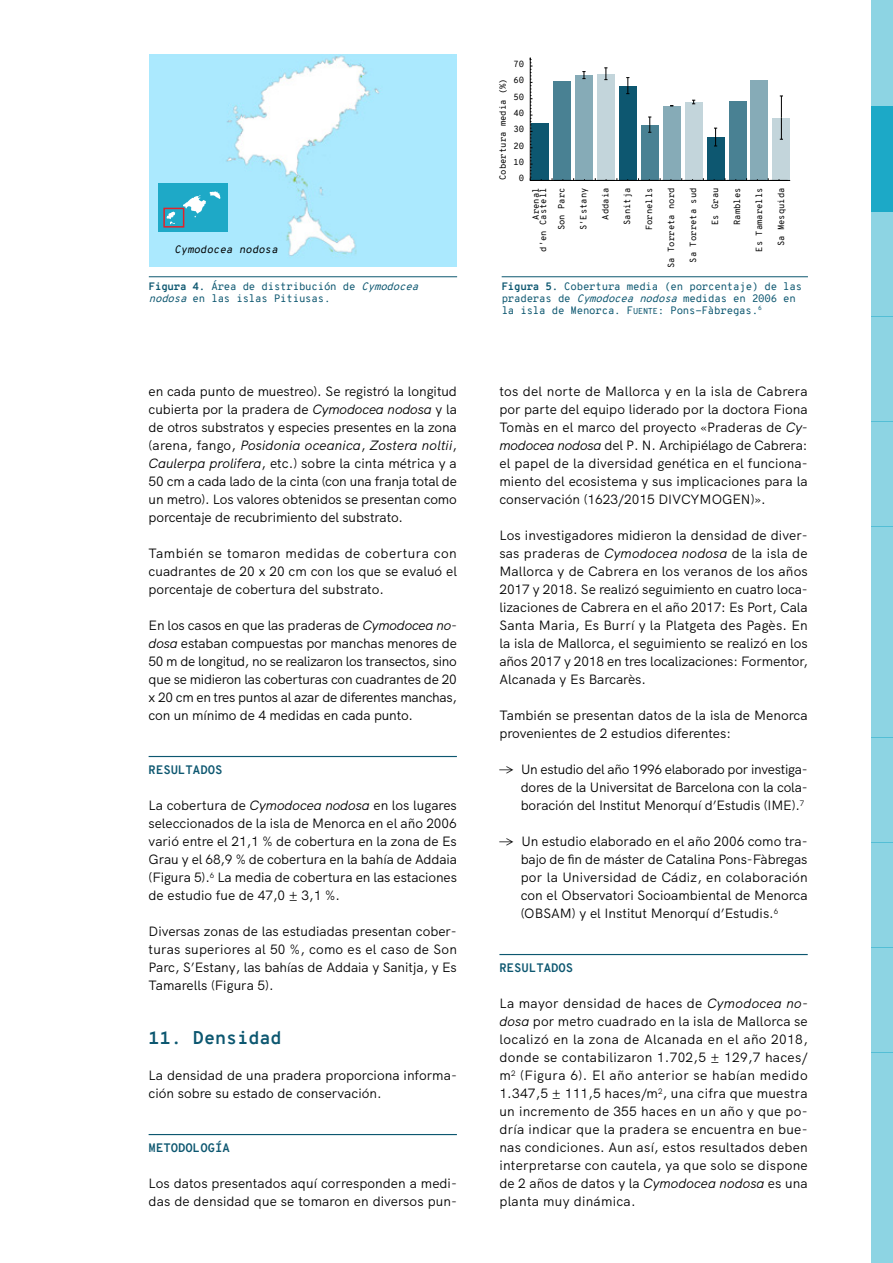
<style>
.page{position:relative;width:893px;height:1263px;background:#fff}
.page>*{position:absolute;margin:0;border:0;box-sizing:border-box;transform-origin:0 0}
.t1{font:700 18px "Overpass Mono";color:#0c5770}
.t2{font:13.5px/18px "HK Grotesk";color:#000;text-align:justify}
.t3{font:700 12px "Overpass Mono";color:#0d5770}
.t4{font:10.5px/12px "Overpass Mono";letter-spacing:-.02em;color:#0d5770}
.t5{font:italic 10.5px "Overpass Mono";color:#000}
.t6{font:8.7px/7.2px "Overpass Mono";color:#000;text-align:right}
.s1{font-weight:700}
.s2{font-style:italic}
.s3{font-family:"Overpass Mono Regular SC800"}
.s4{font-family:"Overpass Mono Regular SC800";font-size:8.4px}
</style>
<div class="page">
<div style="left:872px;top:0;width:21px;height:106px;background:#8dd4e3"></div>
<div style="left:872px;top:421px;width:21px;height:106px;background:#8dd4e3"></div>
<div style="left:872px;top:842px;width:21px;height:105px;background:#8dd4e3"></div>
<div style="left:872px;top:211px;width:21px;height:105px;background:#8dd4e3"></div>
<div style="left:872px;top:632px;width:21px;height:105px;background:#8dd4e3"></div>
<div style="left:872px;top:1053px;width:21px;height:105px;background:#8dd4e3"></div>
<div style="left:872px;top:106px;width:21px;height:105px;background:#1ca9c7"></div>
<div style="left:872px;top:527px;width:21px;height:105px;background:#8dd4e3"></div>
<div style="left:872px;top:947px;width:21px;height:106px;background:#8dd4e3"></div>
<div style="left:872px;top:316px;width:21px;height:106px;background:#8dd4e3"></div>
<div style="left:872px;top:737px;width:21px;height:105px;background:#8dd4e3"></div>
<div style="left:872px;top:1158px;width:21px;height:105px;background:#8dd4e3"></div>
<hr style="left:149px;top:756px;width:308px;height:1px;background:#0d5770">
<hr style="left:149px;top:1134px;width:308px;height:1px;background:#0d5770">
<hr style="left:499px;top:954px;width:309px;height:1px;background:#0d5770">
<hr style="left:149px;top:276px;width:308px;height:1px;background:#0d5770">
<hr style="left:502px;top:276px;width:306px;height:1px;background:#0d5770">
<svg style="left:149px;top:54px;width:308px;height:213px;background:#b6ebfd"></svg>
<div style="left:159px;top:183px;width:69px;height:48px;background:#1ea9c7"></div>
<svg style="left:167px;top:212px;width:8px;height:12px"></svg>
<svg style="left:183px;top:191px;width:37px;height:26px"></svg>
<div style="left:163px;top:208px;width:21px;height:20px;border:2px solid #e12229"></div>
<div style="left:158px;top:243px;width:12px;height:12px;background:#abe9fe"></div>
<div style="left:773px;top:118px;width:17px;height:62px;background:#c3d5db"></div>
<svg style="left:531px;top:59px;width:257px;height:121px"></svg>
<hr style="left:530px;top:58px;width:1px;height:123px;background:#000">
<hr style="left:530px;top:180px;width:260px;height:1px;background:#000">
<p class="t6" style="left:513px;top:60px;width:12px">70</p>
<p class="t5" style="left:174px;top:242px;width:107px">Cymodocea nodosa</p>
<p class="t6" style="left:513px;top:77px;width:12px">60</p>
<p class="t6" style="left:499px;top:180px;width:103px;rotate:-90deg">Cobertura media (%)</p>
<p class="t6" style="left:513px;top:93px;width:12px">50</p>
<p class="t6" style="left:513px;top:109px;width:12px">40</p>
<p class="t6" style="left:513px;top:126px;width:12px">30</p>
<p class="t6" style="left:513px;top:142px;width:12px">20</p>
<p class="t6" style="left:513px;top:158px;width:12px">10</p>
<p class="t6" style="left:519px;top:175px;width:7px">0</p>
<p class="t6" style="left:532px;top:252px;width:66px;rotate:-90deg">Arenal<br>d'en Castell</p>
<p class="t6" style="left:558px;top:230px;width:44px;rotate:-90deg">Son Parc</p>
<p class="t6" style="left:580px;top:230px;width:44px;rotate:-90deg">S'Estany</p>
<p class="t6" style="left:602px;top:220px;width:34px;rotate:-90deg">Addaia</p>
<p class="t6" style="left:624px;top:225px;width:39px;rotate:-90deg">Sanitja</p>
<p class="t6" style="left:646px;top:230px;width:44px;rotate:-90deg">Fornells</p>
<p class="t6" style="left:668px;top:268px;width:82px;rotate:-90deg">Sa Torreta nord</p>
<p class="t6" style="left:690px;top:263px;width:76px;rotate:-90deg">Sa Torreta sud</p>
<p class="t6" style="left:712px;top:225px;width:39px;rotate:-90deg">Es Grau</p>
<p class="t6" style="left:733px;top:225px;width:39px;rotate:-90deg">Rambles</p>
<p class="t6" style="left:755px;top:252px;width:66px;rotate:-90deg">Es Tamarells</p>
<p class="t6" style="left:777px;top:246px;width:60px;rotate:-90deg">Sa Mesquida</p>
<p class="t4" style="left:149px;top:280px;width:275px"><span class="s1">Figura 4.</span> Área de distribución de <span class="s2">Cymodocea nodosa</span> en las islas Pitiusas.</p>
<p class="t4" style="left:502px;top:280px;width:302px"><span class="s1">Figura 5.</span> Cobertura media (en porcentaje) de las praderas de <span class="s2">Cymodocea nodosa</span> medidas en 2006 en la isla de Menorca. <span class="s3">F</span><span class="s4">UENTE</span><span class="s3">:</span> Pons-Fàbregas.<sup>6</sup></p>
<p class="t2" style="left:149px;top:381px;width:310px">en cada punto de muestreo). Se registró la longitud cubierta por la pradera de <span class="s2">Cymodocea nodosa</span> y la de otros substratos y especies presentes en la zona (arena, fango, <span class="s2">Posidonia oceanica</span>, <span class="s2">Zostera noltii</span>, <span class="s2">Caulerpa prolifera</span>, etc.) sobre la cinta métrica y a 50 cm a cada lado de la cinta (con una franja total de un metro). Los valores obtenidos se presentan como porcentaje de recubrimiento del substrato.</p>
<p class="t2" style="left:149px;top:543px;width:310px">También se tomaron medidas de cobertura con cuadrantes de 20 x 20 cm con los que se evaluó el porcentaje de cobertura del substrato.</p>
<p class="t2" style="left:149px;top:615px;width:310px">En los casos en que las praderas de <span class="s2">Cymodocea no&shy;dosa</span> estaban compuestas por manchas menores de 50 m de longitud, no se realizaron los transectos, sino que se midieron las coberturas con cuadrantes de 20 x 20 cm en tres puntos al azar de diferentes manchas, con un mínimo de 4 medidas en cada punto.</p>
<p class="t3" style="left:149px;top:761px;width:75px">RESULTADOS</p>
<p class="t2" style="left:149px;top:795px;width:310px">La cobertura de <span class="s2">Cymodocea nodosa</span> en los lugares seleccionados de la isla de Menorca en el año 2006 varió entre el 21,1 % de cobertura en la zona de Es Grau y el 68,9 % de cobertura en la bahía de Addaia (Figura 5).<sup>6</sup> La media de cobertura en las estaciones de estudio fue de 47,0 ± 3,1 %.</p>
<p class="t2" style="left:149px;top:921px;width:310px">Diversas zonas de las estudiadas presentan cober&shy;turas superiores al 50 %, como es el caso de Son Parc, S’Estany, las bahías de Addaia y Sanitja, y Es Tamarells (Figura 5).</p>
<h1 class="t1" style="left:149px;top:1025px;width:135px">11. Densidad</h1>
<p class="t2" style="left:149px;top:1065px;width:310px">La densidad de una pradera proporciona informa&shy;ción sobre su estado de conservación.</p>
<p class="t3" style="left:149px;top:1139px;width:83px">METODOLOGÍA</p>
<p class="t2" style="left:149px;top:1173px;width:310px">Los datos presentados aquí corresponden a medi&shy;das de densidad que se tomaron en diversos pun-</p>
<p class="t2" style="left:499px;top:381px;width:310px">tos del norte de Mallorca y en la isla de Cabrera por parte del equipo liderado por la doctora Fiona Tomàs en el marco del proyecto «Praderas de <span class="s2">Cy&shy;modocea nodosa</span> del P. N. Archipiélago de Cabrera: el papel de la diversidad genética en el funciona&shy;miento del ecosistema y sus implicaciones para la conservación (1623/2015 DIVCYMOGEN)».</p>
<p class="t2" style="left:499px;top:525px;width:310px">Los investigadores midieron la densidad de diver&shy;sas praderas de <span class="s2">Cymodocea nodosa</span> de la isla de Mallorca y de Cabrera en los veranos de los años 2017 y 2018. Se realizó seguimiento en cuatro loca&shy;lizaciones de Cabrera en el año 2017: Es Port, Cala Santa Maria, Es Burrí y la Platgeta des Pagès. En la isla de Mallorca, el seguimiento se realizó en los años 2017 y 2018 en tres localizaciones: Formentor, Alcanada y Es Barcarès.</p>
<p class="t2" style="left:499px;top:705px;width:310px">También se presentan datos de la isla de Menorca provenientes de 2 estudios diferentes:</p>
<p class="t2" style="left:521px;top:759px;width:289px;text-indent:-21px">→ Un estudio del año 1996 elaborado por investiga&shy;dores de la Universitat de Barcelona con la cola&shy;boración del Institut Menorquí d’Estudis (IME).<sup>7</sup></p>
<p class="t2" style="left:521px;top:831px;width:289px;text-indent:-21px">→ Un estudio elaborado en el año 2006 como tra&shy;bajo de fin de máster de Catalina Pons-Fàbregas por la Universidad de Cádiz, en colaboración con el Observatori Socioambiental de Menorca (OBSAM) y el Institut Menorquí d’Estudis.<sup>6</sup></p>
<p class="t3" style="left:499px;top:959px;width:75px">RESULTADOS</p>
<p class="t2" style="left:499px;top:993px;width:310px">La mayor densidad de haces de <span class="s2">Cymodocea no&shy;dosa</span> por metro cuadrado en la isla de Mallorca se localizó en la zona de Alcanada en el año 2018, donde se contabilizaron 1.702,5 ± 129,7 haces/ m<sup>2</sup> (Figura 6). El año anterior se habían medido 1.347,5 ± 111,5 haces/m<sup>2</sup>, una cifra que muestra un incremento de 355 haces en un año y que po&shy;dría indicar que la pradera se encuentra en bue&shy;nas condiciones. Aun así, estos resultados deben interpretarse con cautela, ya que solo se dispone de 2 años de datos y la <span class="s2">Cymodocea nodosa</span> es una planta muy dinámica.</p>
</div>
